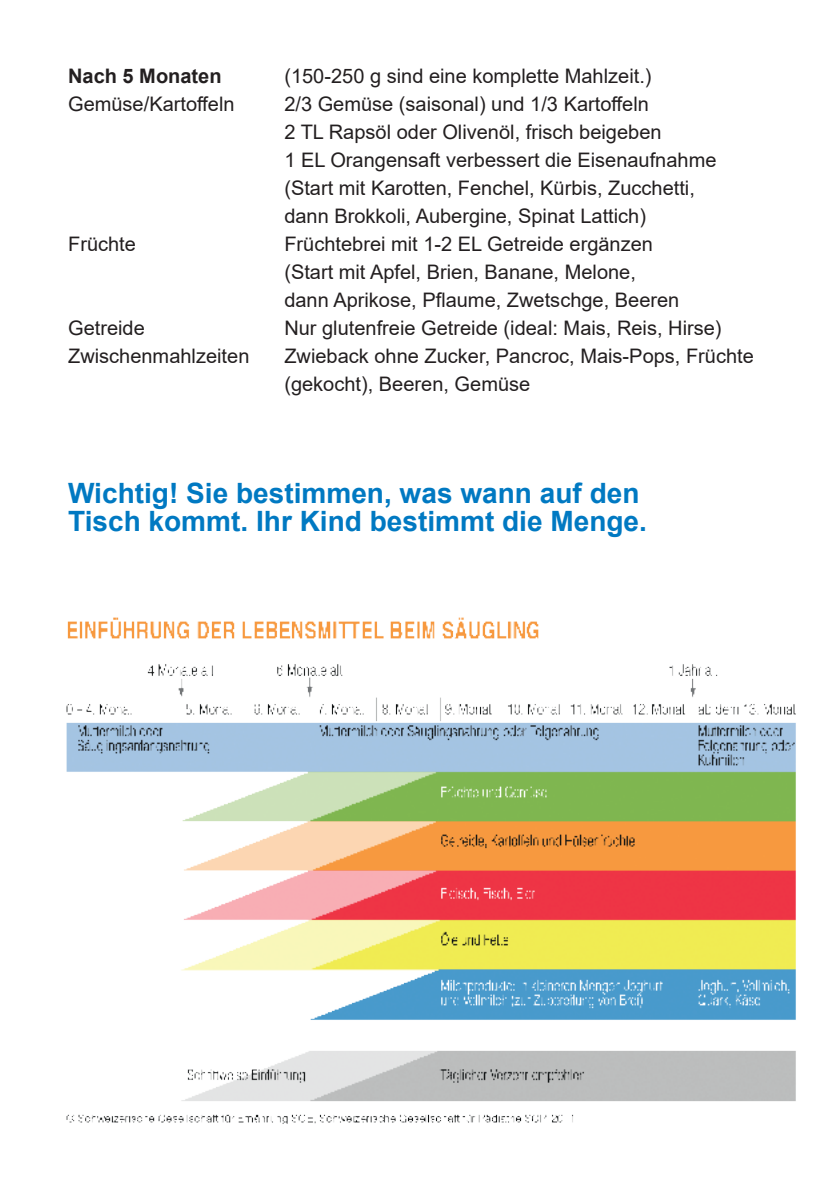
<style>
.page{position:relative;width:840px;height:1191px;background:#fff}
.page>*{position:absolute;margin:0;border:0;box-sizing:border-box;transform-origin:0 0}
.t1{font:700 28px/28px "Arial";color:#0079c2}
.t2{font:20px/28px "Arial";color:#231f20}
.t3{font:700 20px "Arial";color:#231f20}
</style>
<div class="page">
<img style="left:66px;top:617px;width:730px;height:507px">
<p class="t3" style="left:68px;top:61px;width:155px">Nach 5 Monaten</p>
<p class="t2" style="left:284px;top:61px;width:368px">(150-250 g sind eine komplette Mahlzeit.)</p>
<p class="t2" style="left:68px;top:89px;width:168px">Gemüse/Kartoffeln</p>
<p class="t2" style="left:284px;top:89px;width:433px">2/3 Gemüse (saisonal) und 1/3 Kartoffeln<br>2 TL Rapsöl oder Olivenöl, frisch beigeben<br>1 EL Orangensaft verbessert die Eisenaufnahme (Start mit Karotten, Fenchel, Kürbis, Zucchetti, dann Brokkoli, Aubergine, Spinat Lattich)</p>
<p class="t2" style="left:68px;top:229px;width:69px">Früchte</p>
<p class="t2" style="left:284px;top:229px;width:396px">Früchtebrei mit 1-2 EL Getreide ergänzen (Start mit Apfel, Brien, Banane, Melone, dann Aprikose, Pflaume, Zwetschge, Beeren</p>
<p class="t2" style="left:68px;top:313px;width:78px">Getreide</p>
<p class="t2" style="left:284px;top:313px;width:438px">Nur glutenfreie Getreide (ideal: Mais, Reis, Hirse)</p>
<p class="t2" style="left:68px;top:341px;width:183px">Zwischenmahlzeiten</p>
<p class="t2" style="left:284px;top:341px;width:471px">Zwieback ohne Zucker, Pancroc, Mais-Pops, Früchte (gekocht), Beeren, Gemüse</p>
<h1 class="t1" style="left:68px;top:479px;width:580px">Wichtig! Sie bestimmen, was wann auf den<br>Tisch kommt. Ihr Kind bestimmt die Menge.</h1>
</div>
